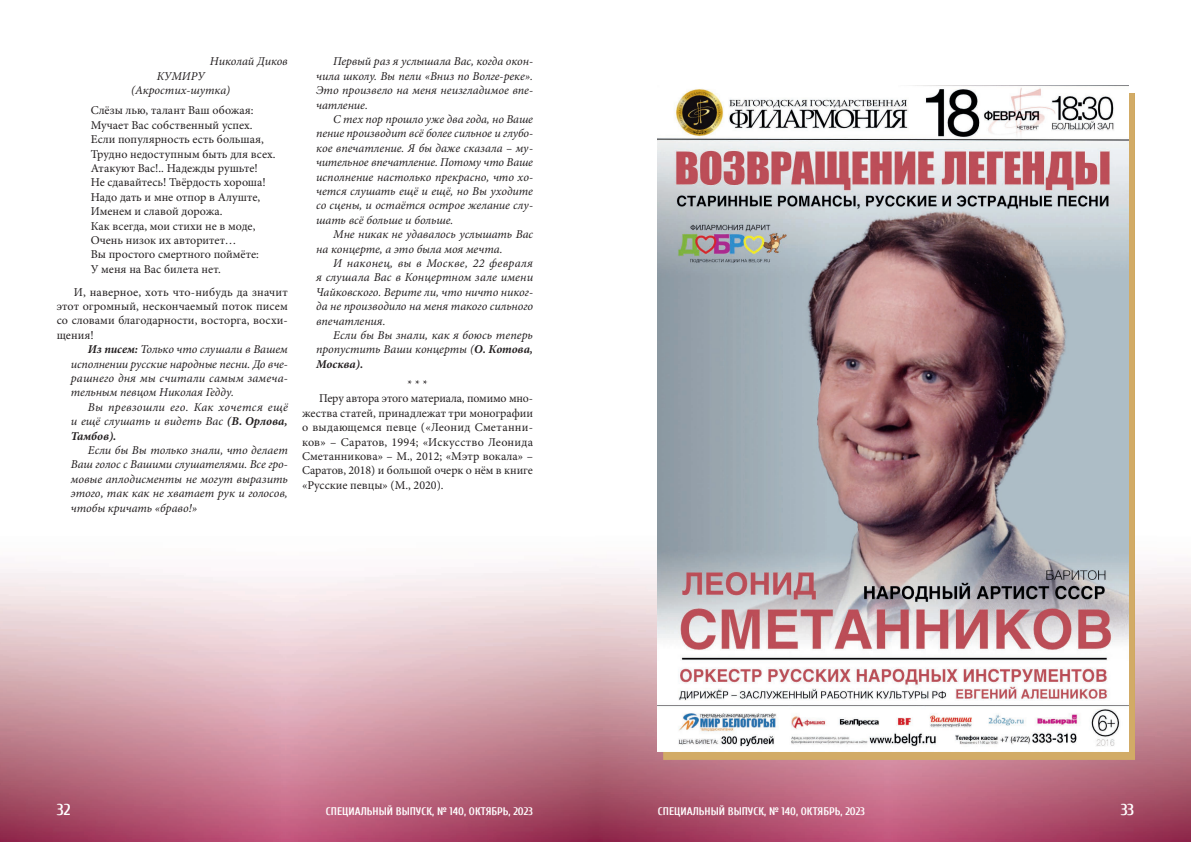
<style>
.page{position:relative;width:1191px;height:842px;background:#fff}
.page>*{position:absolute;margin:0;border:0;box-sizing:border-box;transform-origin:0 0}
.t1{font:700 16px "Cuprum";color:#fff}
.t2{font:italic 12px/14.4px "Minion Pro";color:#231f20;text-align:justify}
.t3{font:12px/14.4px "Minion Pro";color:#231f20}
.t4{font:12px "Minion Pro";letter-spacing:.02em;color:#231f20}
.t5{font:700 11px "Cuprum";color:#fff}
.s1{font-weight:700}
</style>
<div class="page">
<img style="left:0;top:566px;width:595px;height:276px">
<img style="left:595px;top:736px;width:560px;height:106px">
<img style="left:1155px;top:567px;width:36px;height:275px">
<img style="left:595px;top:522px;width:63px;height:214px">
<img style="left:1134px;top:522px;width:22px;height:214px">
<img style="left:663px;top:93px;width:471px;height:666px">
<img style="left:658px;top:85px;width:470px;height:666px">
<p class="t2" style="left:210px;top:54px;width:79px">Николай Диков</p>
<p class="t2" style="left:131px;top:69px;width:101px;text-align:center">КУМИРУ (Акростих- шутка)</p>
<p class="t3" style="left:91px;top:103px;width:186px">Слёзы лью, талант Ваш обожая:<br>Мучает Вас собственный успех.<br>Если популярность есть большая,<br>Трудно недоступным быть для всех.<br>Атакуют Вас!.. Надежды рушьте!<br>Не сдавайтесь! Твёрдость хороша!<br>Надо дать и мне отпор в Алуште,<br>Именем и славой дорожа.<br>Как всегда, мои стихи не в моде,<br>Очень низок их авторитет…<br>Вы простого смертного поймёте:<br>У меня на Вас билета нет.</p>
<p class="t3" style="left:57px;top:285px;width:233px;text-align:justify;text-indent:17px">И, наверное, хоть что-нибудь да значит этот огромный, нескончаемый поток писем со словами благодарности, восторга, восхи&shy;щения!</p>
<p class="t2" style="left:71px;top:342px;width:218px;text-indent:17px"><span class="s1">Из писем:</span> Только что слушали в Вашем исполнении русские народные песни. До вче&shy;рашнего дня мы считали самым замеча&shy;тельным певцом Николая Гедду.</p>
<p class="t2" style="left:71px;top:400px;width:218px;text-indent:17px">Вы превзошли его. Как хочется ещё и ещё слушать и видеть Вас <span class="s1">(В. Орлова, Тамбов).</span></p>
<p class="t2" style="left:71px;top:443px;width:218px;text-indent:17px">Если бы Вы только знали, что делает Ваш голос с Вашими слушателями. Все гро&shy;мовые аплодисменты не могут выразить этого, так как не хватает рук и голосов, чтобы кричать «браво!»</p>
<p class="t2" style="left:316px;top:54px;width:218px;text-indent:17px">Первый раз я услышала Вас, когда окон&shy;чила школу. Вы пели «Вниз по Волге-реке».<br>Это произвело на меня неизгладимое впе&shy;чатление.</p>
<p class="t2" style="left:316px;top:112px;width:218px;text-indent:17px">С тех пор прошло уже два года, но Ваше пение производит всё более сильное и глубо&shy;кое впечатление. Я бы даже сказала – му&shy;чительное впечатление. Потому что Ваше исполнение настолько прекрасно, что хо&shy;чется слушать ещё и ещё, но Вы уходите со сцены, и остаётся острое желание слу&shy;шать всё больше и больше.</p>
<p class="t2" style="left:316px;top:227px;width:218px;text-indent:17px">Мне никак не удавалось услышать Вас на концерте, а это была моя мечта.</p>
<p class="t2" style="left:316px;top:256px;width:218px;text-indent:17px">И наконец, вы в Москве, 22 февраля я слушала Вас в Концертном зале имени Чайковского. Верите ли, что ничто никог&shy;да не производило на меня такого сильного впечатления.</p>
<p class="t2" style="left:316px;top:328px;width:218px;text-indent:17px">Если бы Вы знали, как я боюсь теперь пропустить Ваши концерты (<span class="s1">О. Котова, Москва).</span></p>
<p class="t3" style="left:407px;top:377px;width:21px">* * *</p>
<p class="t3" style="left:319px;top:391px;width:216px">Перу автора этого материала, помимо мно-</p>
<p class="t3" style="left:302px;top:406px;width:233px">жества статей, принадлежат три монографии</p>
<p class="t4" style="left:302px;top:419px;width:233px">о выдающемся певце («Леонид Сметанни-</p>
<p class="t3" style="left:302px;top:435px;width:232px">ков» – Саратов, 1994; «Искусство Леонида</p>
<p class="t3" style="left:302px;top:449px;width:232px">Сметанникова» – М., 2012; «Мэтр вокала» –</p>
<p class="t3" style="left:302px;top:463px;width:232px">Саратов, 2018) и большой очерк о нём в книге</p>
<p class="t3" style="left:302px;top:478px;width:143px">«Русские певцы» (М., 2020).</p>
<h1 class="t1" style="left:57px;top:801px;width:15px">32</h1>
<p class="t5" style="left:326px;top:805px;width:209px">СПЕЦИАЛЬНЫЙ ВЫПУСК, № 140, ОКТЯБРЬ, 2023</p>
<p class="t5" style="left:658px;top:805px;width:209px">СПЕЦИАЛЬНЫЙ ВЫПУСК, № 140, ОКТЯБРЬ, 2023</p>
<h1 class="t1" style="left:1120px;top:801px;width:15px">33</h1>
</div>
